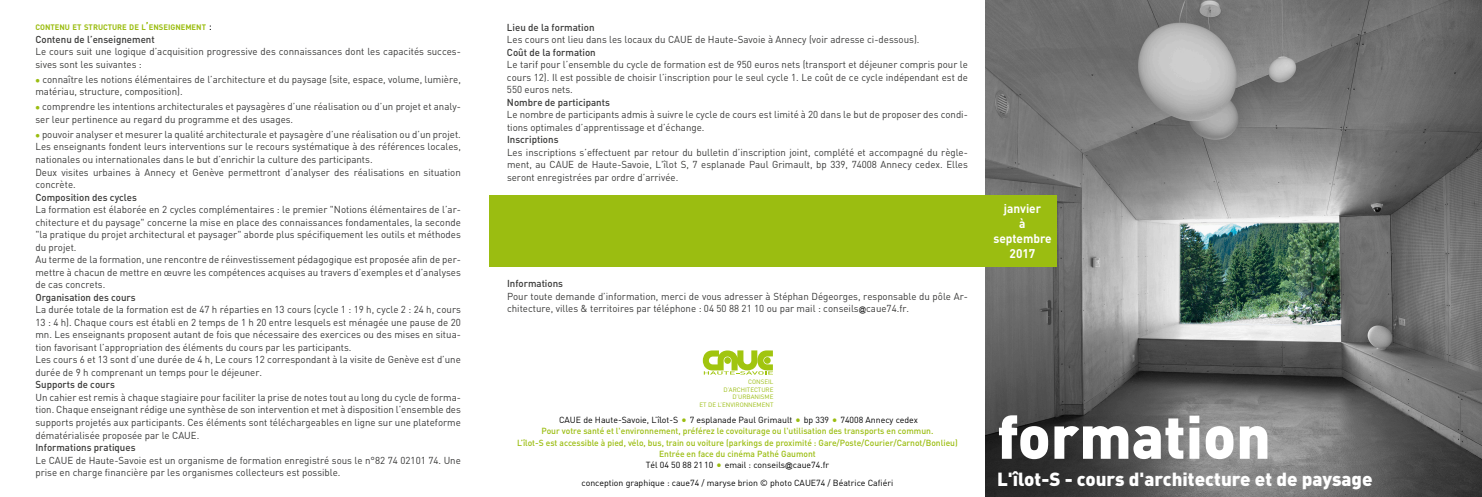
<style>
.page{position:relative;width:1482px;height:497px;background:#fff}
.page>*{position:absolute;margin:0;border:0;box-sizing:border-box;transform-origin:0 0}
.t1{font:900 60px "DIN";color:#fff}
.t2{font:900 18.75px "DIN";color:#fff}
.t3{font:700 12.5px/15px "DIN";letter-spacing:-.005em;color:#fff;text-align:center;scale:.95 1}
.t4{font:10px/12.5px "DIN";color:#393938}
.t5{font:500 8.75px/11.2px "DIN";color:#9bbd11;text-align:center}
.t6{font:8.75px "DIN";color:#000}
.t7{font:700 7.88px "DIN";color:#9bbd11}
.t8{font:6.25px/7.5px "DIN";color:#9bbd11;text-align:right}
.s1{font-size:11.25px}
.s2{font-weight:400;font-size:11.25px;color:#000}
.s3{font-weight:500}
.s4{color:#9bbd11}
.s5{font-family:"Arial";font-size:7.5px;color:#000}
.s6{font-weight:400;color:#000}
.s7{font-weight:400;font-size:11.25px}
.s8{font-family:"Arial";font-weight:400;font-size:7.5px;color:#000}
</style>
<div class="page">
<img style="left:985px;top:0;width:496px;height:496px">
<div style="left:985px;top:195px;width:71px;height:71px;background:#9bbd11"></div>
<svg style="left:702px;top:350px;width:71px;height:24px"></svg>
<div style="left:489px;top:195px;width:499px;height:71px;background:#9bbd11"></div>
<p class="t7" style="left:35px;top:22px;width:178px">CONTENU ET STRUCTURE DE L<span class="s1">’</span>ENSEIGNEMENT <span class="s2">:</span></p>
<p class="t4" style="left:35px;top:33px;width:427px"><span class="s3">Contenu de l’enseignement<br></span>Le cours suit une logique d’acquisition progressive des connaissances dont les capacités succes&shy;sives sont les suivantes :</p>
<p class="t4" style="left:35px;top:73px;width:427px"><span class="s4">●</span> connaître les notions élémentaires de l’architecture et du paysage (site, espace, volume, lumière, matériau, structure, composition).</p>
<p class="t4" style="left:35px;top:100px;width:427px"><span class="s4">●</span> comprendre les intentions architecturales et paysagères d’une réalisation ou d’un projet et analy&shy;ser leur pertinence au regard du programme et des usages.</p>
<p class="t4" style="left:35px;top:128px;width:427px"><span class="s4">●</span> pouvoir analyser et mesurer la qualité architecturale et paysagère d’une réalisation ou d’un projet.<br>Les enseignants fondent leurs interventions sur le recours systématique à des références locales, nationales ou internationales dans le but d’enrichir la culture des participants.<br>Deux visites urbaines à Annecy et Genève permettront d’analyser des réalisations en situation concrète.<br><span class="s3">Composition des cycles<br></span>La formation est élaborée en 2 cycles complémentaires : le premier "Notions élémentaires de l’ar&shy;chitecture et du paysage" concerne la mise en place des connaissances fondamentales, la seconde "la pratique du projet architectural et paysager" aborde plus spécifiquement les outils et méthodes du projet.<br>Au terme de la formation, une rencontre de réinvestissement pédagogique est proposée afin de per&shy;mettre à chacun de mettre en œuvre les compétences acquises au travers d’exemples et d’analyses de cas concrets.<br><span class="s3">Organisation des cours<br></span>La durée totale de la formation est de 47 h réparties en 13 cours (cycle 1 : 19 h, cycle 2 : 24 h, cours 13 : 4 h). Chaque cours est établi en 2 temps de 1 h 20 entre lesquels est ménagée une pause de 20 mn. Les enseignants proposent autant de fois que nécessaire des exercices ou des mises en situa&shy;tion favorisant l’appropriation des éléments du cours par les participants.<br>Les cours 6 et 13 sont d’une durée de 4 h, Le cours 12 correspondant à la visite de Genève est d’une durée de 9 h comprenant un temps pour le déjeuner.<br><span class="s3">Supports de cours<br></span>Un cahier est remis à chaque stagiaire pour faciliter la prise de notes tout au long du cycle de forma&shy;tion. Chaque enseignant rédige une synthèse de son intervention et met à disposition l’ensemble des supports projetés aux participants. Ces éléments sont téléchargeables en ligne sur une plateforme dématérialisée proposée par le CAUE.<br><span class="s3">Informations pratiques<br></span>Le CAUE de Haute-Savoie est un organisme de formation enregistré sous le n°82 74 02101 74. Une prise en charge financière par les organismes collecteurs est possible.</p>
<p class="t4" style="left:507px;top:21px;width:462px"><span class="s3">Lieu de la formation<br></span>Les cours ont lieu dans les locaux du CAUE de Haute-Savoie à Annecy (voir adresse ci-dessous).<br><span class="s3">Coût de la formation<br></span>Le tarif pour l’ensemble du cycle de formation est de 950 euros nets (transport et déjeuner compris pour le cours 12). Il est possible de choisir l’inscription pour le seul cycle 1. Le coût de ce cycle indépendant est de 550 euros nets.<br><span class="s3">Nombre de participants<br></span>Le nombre de participants admis à suivre le cycle de cours est limité à 20 dans le but de proposer des condi&shy;tions optimales d’apprentissage et d’échange.<br><span class="s3">Inscriptions<br></span>Les inscriptions s’effectuent par retour du bulletin d’inscription joint, complété et accompagné du règle&shy;ment, au CAUE de Haute-Savoie, L'îlot S, 7 esplanade Paul Grimault, bp 339, 74008 Annecy cedex. Elles seront enregistrées par ordre d’arrivée.</p>
<p class="t4" style="left:507px;top:277px;width:462px"><span class="s3">Informations<br></span>Pour toute demande d’information, merci de vous adresser à Stéphan Dégeorges, responsable du pôle Ar&shy;chitecture, villes &amp; territoires par téléphone : 04 50 88 21 10 ou par mail : conseils<span class="s5">@</span>caue74.fr.</p>
<p class="t8" style="left:699px;top:378px;width:75px">CONSEIL<br>D’ARCHITECTURE<br>D’URBANISME<br>ET DE L’ENVIRONNEMENT</p>
<p class="t5" style="left:517px;top:413px;width:442px"><span class="s6">CAUE de Haute-Savoie, L’îlot-S</span> <span class="s7">•</span> <span class="s6">7 esplanade Paul Grimault</span> <span class="s7">•</span> <span class="s6">bp 339</span> <span class="s7">•</span> <span class="s6">74008 Annecy cedex<br></span>Pour votre santé et l'environnement, préférez le covoiturage ou l'utilisation des transports en commun.<br>L’îlot-S est accessible à pied, vélo, bus, train ou voiture (parkings de proximité : Gare/Poste/Courier/Carnot/Bonlieu)<br>Entrée en face du cinéma Pathé Gaumont<br><span class="s6">Tél 04 50 88 21 10</span> <span class="s7">•</span> <span class="s6">email : conseils</span><span class="s8">@</span><span class="s6">caue74.fr</span></p>
<p class="t6" style="left:581px;top:476px;width:313px">conception graphique : caue74 / maryse brion © photo CAUE74 / Béatrice Cafiéri</p>
<p class="t3" style="left:993px;top:200px;width:63px">janvier<br>à septembre<br>2017</p>
<p class="t1" style="left:997px;top:396px;width:275px">formation</p>
<p class="t2" style="left:997px;top:466px;width:377px">L'îlot-S - cours d'architecture et de paysage</p>
</div>
